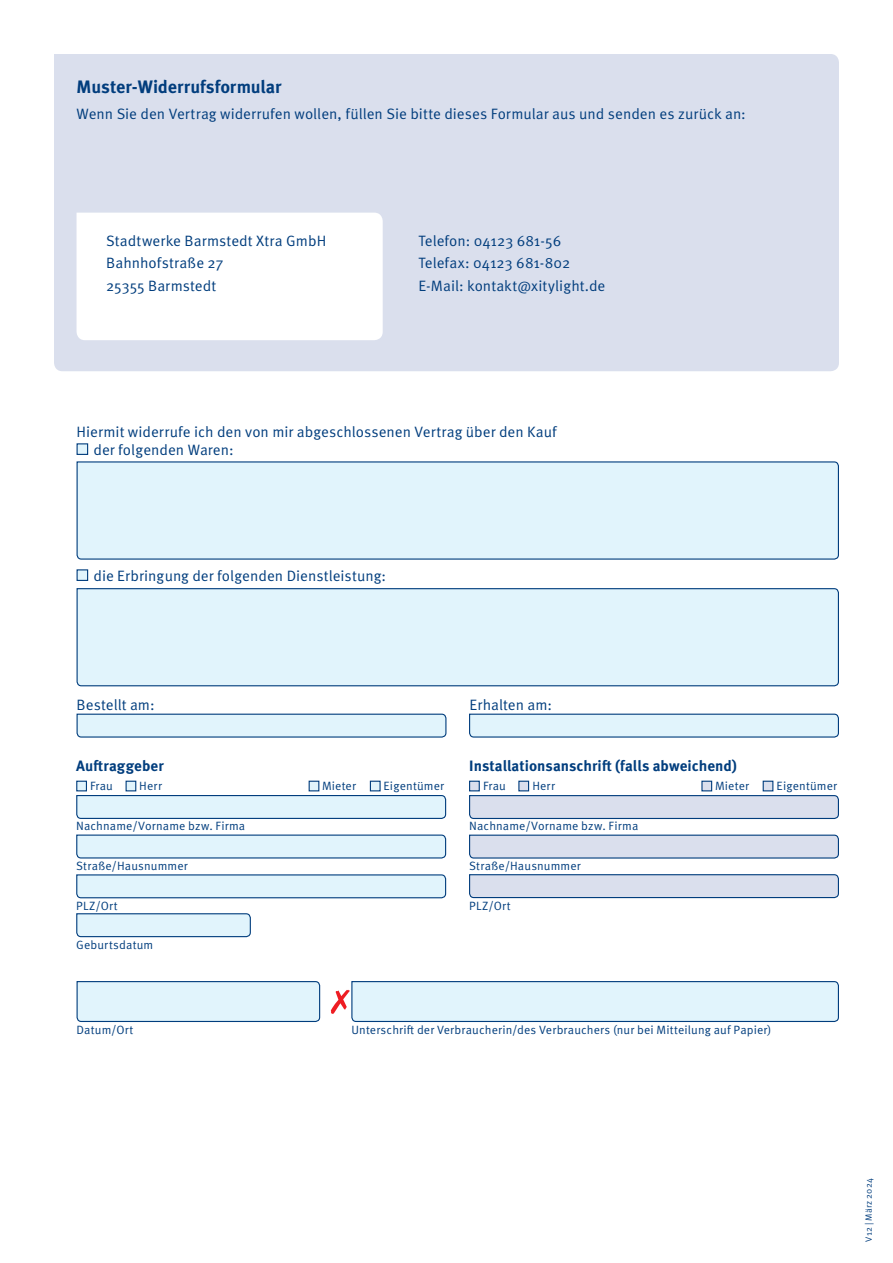
<style>
.page{position:relative;width:893px;height:1263px;background:#fff}
.page>*{position:absolute;margin:0;border:0;box-sizing:border-box;transform-origin:0 0}
.t1{font:700 18px "Meta OT";color:#013d7d}
.t2{font:15px/22.5px "Meta OT Norm";letter-spacing:.005em;color:#013d7d}
.t3{font:700 15px "Meta OT";color:#013d7d}
.t4{font:12px "Meta OT Norm";letter-spacing:.015em;color:#013d7d}
.t5{font:9px "Meta OT Norm";letter-spacing:.02em;color:#013d7d}
</style>
<div class="page">
<div style="left:77px;top:443px;width:11px;height:12px;background:#e1f4fc;border:1px solid #013d7d"></div>
<div style="left:77px;top:569px;width:11px;height:12px;background:#e1f4fc;border:1px solid #013d7d"></div>
<div style="left:76px;top:588px;width:763px;height:99px;background:#e1f4fc"></div>
<div style="left:76px;top:461px;width:763px;height:99px;background:#e1f4fc"></div>
<div style="left:54px;top:54px;width:785px;height:317px;background:#dadfed"></div>
<svg style="left:77px;top:213px;width:306px;height:127px"></svg>
<svg style="left:76px;top:713px;width:371px;height:25px;background:#cde3ef"></svg>
<svg style="left:469px;top:713px;width:370px;height:25px;background:#cce2ef"></svg>
<svg style="left:76px;top:981px;width:245px;height:41px;background:#d3e8f4"></svg>
<svg style="left:331px;top:981px;width:508px;height:41px;background:#d5e8f3"></svg>
<svg style="left:469px;top:834px;width:370px;height:25px;background:#c6d0e2"></svg>
<svg style="left:469px;top:795px;width:370px;height:24px;background:#c4cfe2"></svg>
<svg style="left:469px;top:874px;width:370px;height:25px;background:#c6d0e2"></svg>
<div style="left:76px;top:781px;width:11px;height:10px;background:#e1f4fc;border:1px solid #013d7d"></div>
<div style="left:126px;top:781px;width:10px;height:10px;background:#e1f4fc;border:1px solid #013d7d"></div>
<svg style="left:76px;top:834px;width:371px;height:25px;background:#cde3f0"></svg>
<svg style="left:76px;top:795px;width:371px;height:24px;background:#cae1ef"></svg>
<svg style="left:76px;top:874px;width:371px;height:25px;background:#cde3f0"></svg>
<svg style="left:76px;top:913px;width:175px;height:25px;background:#cbe2ef"></svg>
<div style="left:309px;top:781px;width:10px;height:10px;background:#e1f4fc;border:1px solid #013d7d"></div>
<div style="left:370px;top:781px;width:11px;height:10px;background:#e1f4fc;border:1px solid #013d7d"></div>
<div style="left:469px;top:781px;width:11px;height:10px;background:#dadfed;border:1px solid #013d7d"></div>
<div style="left:518px;top:781px;width:11px;height:10px;background:#dadfed;border:1px solid #013d7d"></div>
<div style="left:701px;top:781px;width:11px;height:10px;background:#dadfed;border:1px solid #013d7d"></div>
<div style="left:763px;top:781px;width:10px;height:10px;background:#dadfed;border:1px solid #013d7d"></div>
<p class="t1" style="left:77px;top:75px;width:207px">Muster-Widerrufsformular</p>
<p class="t2" style="left:77px;top:102px;width:671px">Wenn Sie den Vertrag widerrufen wollen, füllen Sie bitte dieses Formular aus und senden es zurück an:</p>
<p class="t2" style="left:106px;top:229px;width:222px">Stadtwerke Barmstedt Xtra GmbH<br>Bahnhofstraße 27<br>25355 Barmstedt</p>
<p class="t2" style="left:418px;top:229px;width:189px">Telefon: 04123 681-56<br>Telefax: 04123 681-802<br>E-Mail: kontakt@xitylight.de</p>
<p class="t2" style="left:94px;top:423px;width:465px;line-height:18px;text-indent:-17px">Hiermit widerrufe ich den von mir abgeschlossenen Vertrag über den Kauf der folgenden Waren:</p>
<p class="t2" style="left:94px;top:564px;width:294px">die Erbringung der folgenden Dienstleistung:</p>
<p class="t2" style="left:77px;top:694px;width:80px">Bestellt am:</p>
<p class="t2" style="left:470px;top:694px;width:84px">Erhalten am:</p>
<p class="t3" style="left:76px;top:757px;width:89px">Auftraggeber</p>
<p class="t3" style="left:469px;top:757px;width:269px">Installationsanschrift (falls abweichend)</p>
<p class="t4" style="left:90px;top:779px;width:24px">Frau</p>
<p class="t4" style="left:139px;top:779px;width:24px">Herr</p>
<p class="t4" style="left:322px;top:779px;width:35px">Mieter</p>
<p class="t4" style="left:384px;top:779px;width:62px">Eigentümer</p>
<p class="t4" style="left:483px;top:779px;width:24px">Frau</p>
<p class="t4" style="left:532px;top:779px;width:24px">Herr</p>
<p class="t4" style="left:715px;top:779px;width:35px">Mieter</p>
<p class="t4" style="left:777px;top:779px;width:62px">Eigentümer</p>
<p class="t4" style="left:76px;top:819px;width:171px">Nachname/Vorname bzw. Firma</p>
<p class="t4" style="left:469px;top:819px;width:171px">Nachname/Vorname bzw. Firma</p>
<p class="t4" style="left:76px;top:858px;width:113px">Straße/Hausnummer</p>
<p class="t4" style="left:469px;top:858px;width:113px">Straße/Hausnummer</p>
<p class="t4" style="left:76px;top:898px;width:43px">PLZ/Ort</p>
<p class="t4" style="left:469px;top:898px;width:43px">PLZ/Ort</p>
<p class="t4" style="left:76px;top:938px;width:79px">Geburtsdatum</p>
<p class="t4" style="left:77px;top:1023px;width:58px">Datum/Ort</p>
<p class="t4" style="left:351px;top:1023px;width:422px">Unterschrift der Verbraucherin/des Verbrauchers (nur bei Mitteilung auf Papier)</p>
<p class="t5" style="left:863px;top:1242px;width:65px;rotate:-90deg">V12 | März 2024</p>
</div>
